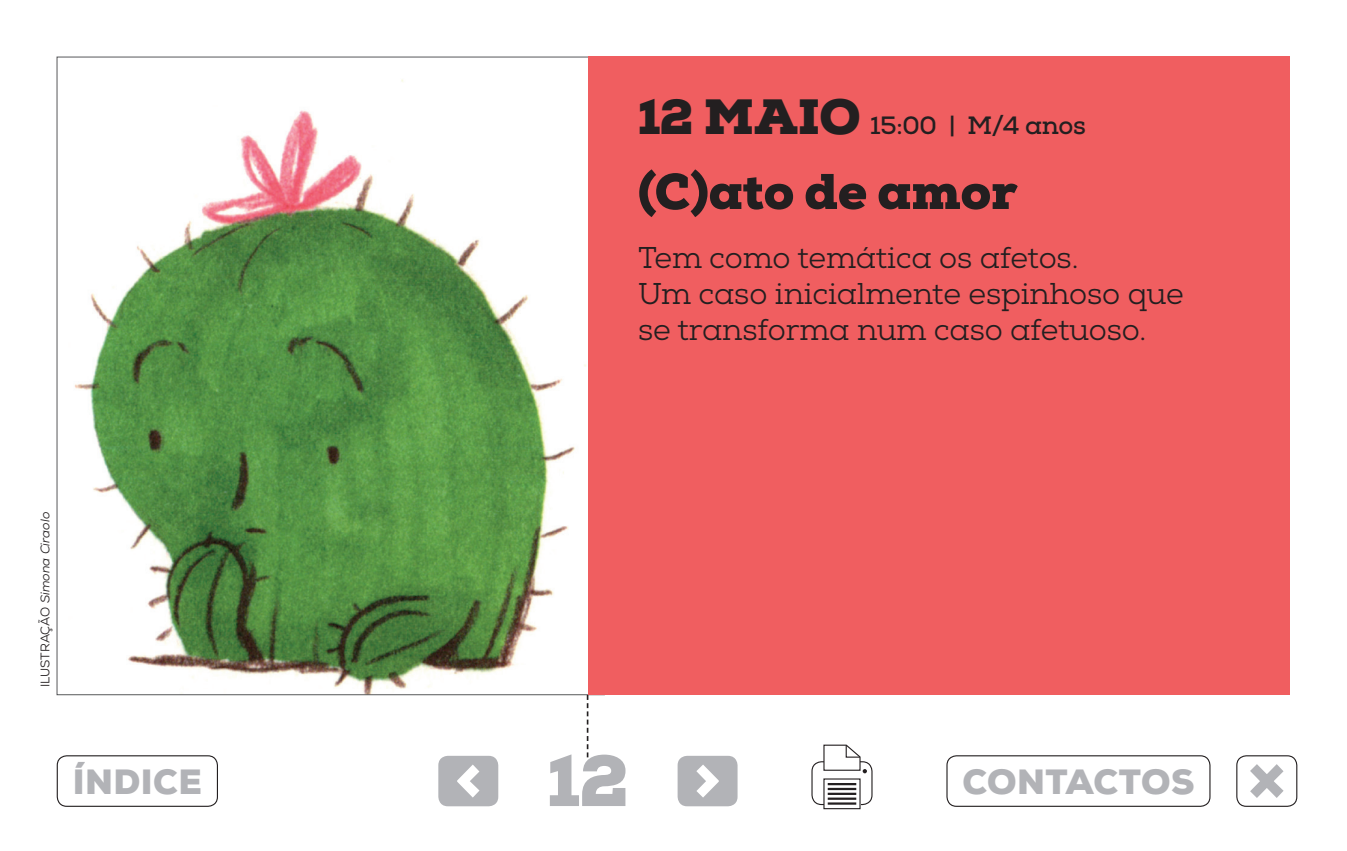
<style>
.page{position:relative;width:1347px;height:851px;background:#fff}
.page>*{position:absolute;margin:0;border:0;box-sizing:border-box;transform-origin:0 0}
.t1{font:900 72.5px "Nexa Slab";color:#b2b3b7}
.t2{font:900 50px "Nexa Slab";color:#231f20}
.t3{font:900 35px "Nexa";letter-spacing:.015em;color:#b2b3b7}
.t4{font:30px "Nexa Slab";letter-spacing:-.005em;color:#231f20}
.t5{font:700 25px "Nexa Slab";letter-spacing:-.01em;color:#231f20}
.t6{font:italic 12.5px "Nexa";color:#231f20}
.s1{font-weight:900;font-size:49.5px}
.s2{font-style:normal}
</style>
<div class="page">
<img style="left:74px;top:79px;width:512px;height:614px">
<div style="left:811px;top:761px;width:61px;height:44px;border:1px solid #231f20;border-radius:10px"></div>
<svg style="left:825px;top:783px;width:33px;height:22px"></svg>
<div style="left:823px;top:778px;width:37px;height:31px;border:1px solid #231f20"></div>
<svg style="left:823px;top:744px;width:44px;height:29px"></svg>
<hr style="left:829px;top:782px;width:26px;height:3px;background:#231f20">
<hr style="left:829px;top:792px;width:26px;height:2px;background:#231f20">
<hr style="left:829px;top:787px;width:26px;height:3px;background:#231f20">
<hr style="left:829px;top:797px;width:26px;height:2px;background:#231f20">
<hr style="left:829px;top:802px;width:26px;height:2px;background:#231f20">
<div style="left:677px;top:755px;width:60px;height:51px;background:#b2b3b7;border-radius:10px"></div>
<svg style="left:696px;top:765px;width:23px;height:32px"></svg>
<div style="left:946px;top:755px;width:264px;height:51px;border:1px solid #231f20;border-radius:10px"></div>
<div style="left:57px;top:755px;width:161px;height:51px;border:1px solid #231f20;border-radius:10px"></div>
<svg style="left:1250px;top:764px;width:33px;height:33px"></svg>
<div style="left:1236px;top:755px;width:61px;height:51px;border:1px solid #231f20;border-radius:10px"></div>
<div style="left:438px;top:755px;width:60px;height:51px;background:#b2b3b7;border-radius:10px"></div>
<svg style="left:457px;top:764px;width:22px;height:33px"></svg>
<svg style="left:587px;top:694px;width:1px;height:63px"></svg>
<div style="left:588px;top:57px;width:702px;height:638px;background:#f05e60"></div>
<p class="t5" style="left:638px;top:110px;width:449px"><span class="s1">12 MAIO</span> 15:00 | M/4 anos</p>
<p class="t2" style="left:638px;top:160px;width:381px">(C)ato de amor</p>
<p class="t4" style="left:638px;top:239px;width:442px">Tem como temática os afetos.</p>
<p class="t4" style="left:638px;top:275px;width:547px">Um caso inicialmente espinhoso que</p>
<p class="t4" style="left:638px;top:311px;width:510px">se transforma num caso afetuoso.</p>
<p class="t6" style="left:37px;top:687px;width:177px;rotate:-90deg"><span class="s2">ILUSTRAÇÃO</span> Simona Ciraolo</p>
<p class="t3" style="left:73px;top:759px;width:131px">ÍNDICE</p>
<p class="t1" style="left:547px;top:734px;width:83px">12</p>
<p class="t3" style="left:962px;top:759px;width:233px">CONTACTOS</p>
</div>
